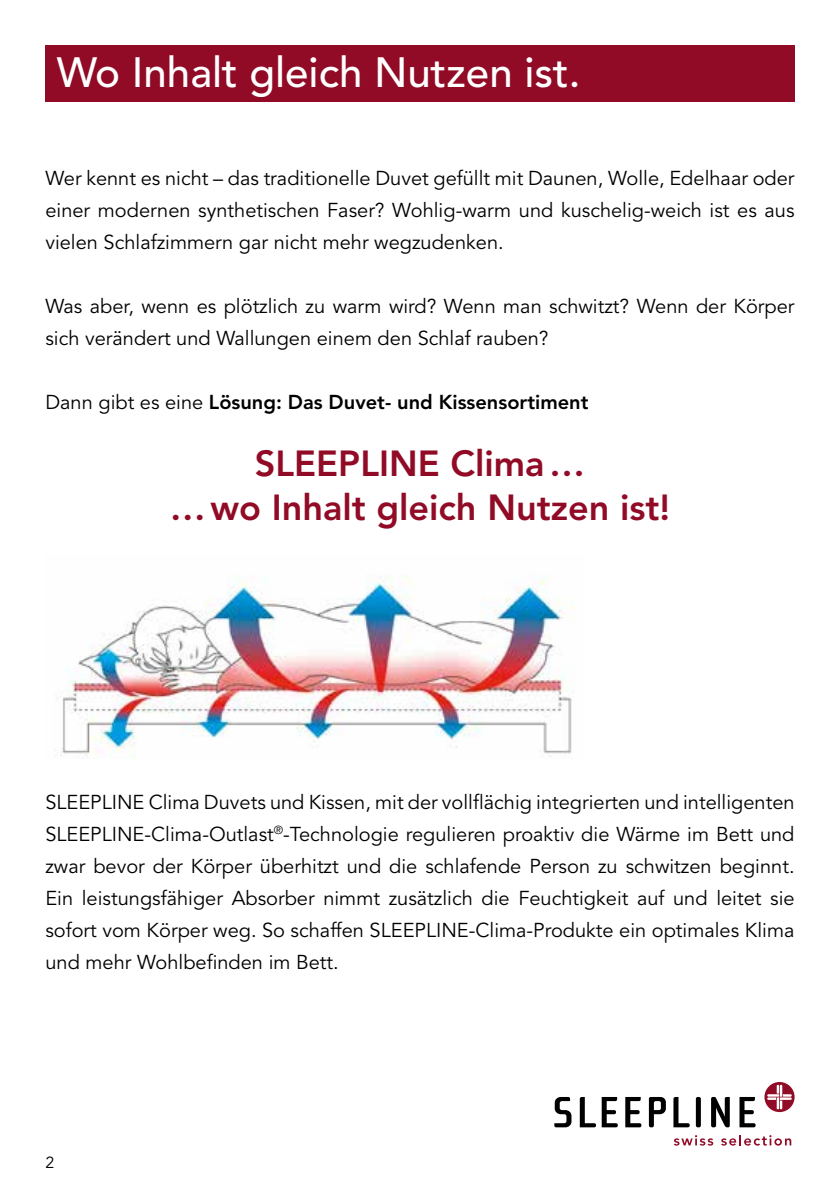
<style>
.page{position:relative;width:840px;height:1191px;background:#fff}
.page>*{position:absolute;margin:0;border:0;box-sizing:border-box;transform-origin:0 0}
.t1{font:500 42px "Avenir LT Std";color:#fff}
.t2{font:800 36px/44px "Avenir LT Std";color:#910b26;text-align:center}
.t3{font:20px/32px "Avenir LT Std";color:#000;text-align:justify}
.t4{font:800 20px "Avenir LT Std";color:#000}
.t5{font:16px "Avenir LT Std";color:#000}
.s1{font-weight:400}
</style>
<div class="page">
<div style="left:45px;top:45px;width:749px;height:57px;background:#910b26"></div>
<img style="left:55px;top:575px;width:519px;height:183px">
<svg style="left:554px;top:1097px;width:17px;height:30px"></svg>
<svg style="left:579px;top:1097px;width:16px;height:30px"></svg>
<svg style="left:601px;top:1097px;width:16px;height:30px"></svg>
<svg style="left:625px;top:1097px;width:16px;height:30px"></svg>
<svg style="left:648px;top:1097px;width:17px;height:30px"></svg>
<svg style="left:673px;top:1097px;width:16px;height:30px"></svg>
<div style="left:695px;top:1097px;width:5px;height:30px;background:#000;border-radius:2px"></div>
<svg style="left:711px;top:1097px;width:18px;height:30px"></svg>
<svg style="left:739px;top:1097px;width:16px;height:30px"></svg>
<svg style="left:764px;top:1082px;width:30px;height:30px"></svg>
<svg style="left:766px;top:1084px;width:25px;height:25px"></svg>
<svg style="left:674px;top:1135px;width:38px;height:10px"></svg>
<svg style="left:721px;top:1135px;width:69px;height:10px"></svg>
<h1 class="t1" style="left:57px;top:48px;width:525px">Wo Inhalt gleich Nutzen ist.</h1>
<p class="t3" style="left:45px;top:163px;width:750px">Wer kennt es nicht – das traditionelle Duvet gefüllt mit Daunen, Wolle, Edelhaar oder einer modernen synthetischen Faser? Wohlig-warm und kuschelig-weich ist es aus vielen Schlafzimmern gar nicht mehr wegzudenken.</p>
<p class="t3" style="left:45px;top:291px;width:750px">Was aber, wenn es plötzlich zu warm wird? Wenn man schwitzt? Wenn der Körper sich verändert und Wallungen einem den Schlaf rauben?</p>
<p class="t4" style="left:45px;top:390px;width:544px"><span class="s1">Dann gibt es eine</span> Lösung: Das Duvet- und Kissensortiment</p>
<h2 class="t2" style="left:170px;top:441px;width:501px">SLEEPLINE Clima…<br>…wo Inhalt gleich Nutzen ist!</h2>
<p class="t3" style="left:45px;top:787px;width:750px">SLEEPLINE Clima Duvets und Kissen, mit der vollflächig integrierten und intelligenten SLEEPLINE-Clima-Outlast<sup>®</sup>-Technologie regulieren proaktiv die Wärme im Bett und zwar bevor der Körper überhitzt und die schlafende Person zu schwitzen beginnt.<br>Ein leistungsfähiger Absorber nimmt zusätzlich die Feuchtigkeit auf und leitet sie sofort vom Körper weg. So schaffen SLEEPLINE-Clima-Produkte ein optimales Klima und mehr Wohlbefinden im Bett.</p>
<p class="t5" style="left:45px;top:1153px;width:10px">2</p>
</div>
